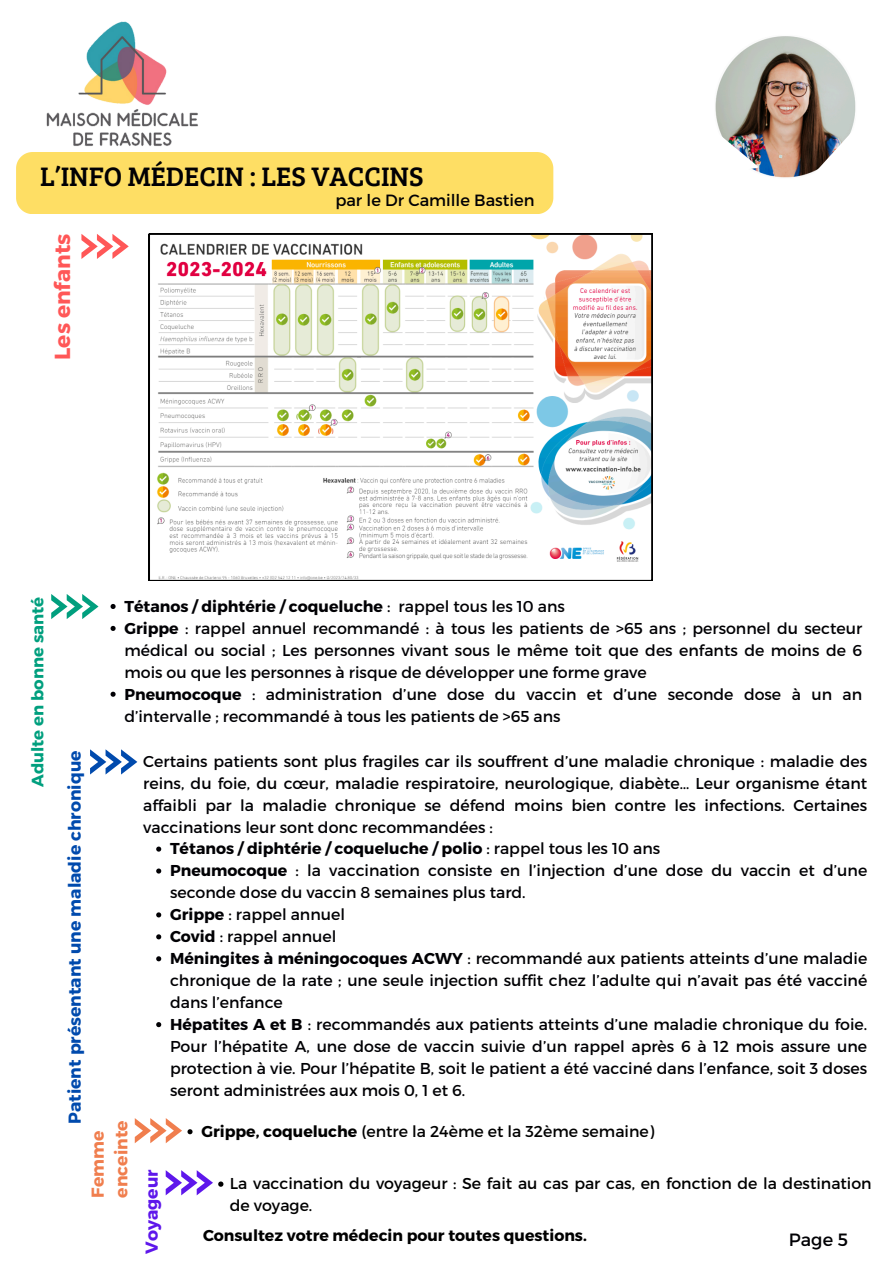
<style>
.page{position:relative;width:893px;height:1263px;background:#fff}
.page>*{position:absolute;margin:0;border:0;box-sizing:border-box;transform-origin:0 0}
.t1{font:27.67px "Bree Serif";color:#010004}
.t2{font:700 21.75px "Montserrat";color:#ff5757}
.t3{font:17.77px "Montserrat";color:#010004}
.t4{font:700 17.25px "Montserrat";color:#004aad}
.t5{font:700 17.25px/23.6px "Montserrat";color:#f07e4e}
.t6{font:700 17.25px "Montserrat";color:#5e17eb}
.t7{font:700 16.5px "Montserrat";color:#009f7e}
.t8{font:16.27px "Montserrat";color:#010004}
.t9{font:15.75px/21.9px "Montserrat";color:#010004;text-align:justify}
.t10{font:15.75px/22px "Montserrat";color:#000}
.t11{font:700 15.75px "Montserrat";color:#010004}
.t12{font:700 15.75px "Montserrat";color:#000}
.s1{font-weight:400}
.s2{font-weight:700}
</style>
<div class="page">
<img style="left:46px;top:21px;width:152px;height:125px">
<img style="left:715px;top:36px;width:141px;height:142px">
<svg style="left:715px;top:36px;width:48px;height:33px"></svg>
<img style="left:715px;top:112px;width:43px;height:61px">
<svg style="left:807px;top:121px;width:49px;height:57px"></svg>
<svg style="left:811px;top:36px;width:45px;height:29px"></svg>
<div style="left:16px;top:152px;width:537px;height:62px;background:#fede64"></div>
<svg style="left:149px;top:234px;width:503px;height:347px"></svg>
<svg style="left:51px;top:594px;width:47px;height:25px"></svg>
<svg style="left:111px;top:604px;width:5px;height:5px"></svg>
<svg style="left:111px;top:626px;width:5px;height:5px"></svg>
<svg style="left:111px;top:692px;width:5px;height:5px"></svg>
<svg style="left:81px;top:234px;width:48px;height:25px"></svg>
<svg style="left:156px;top:846px;width:5px;height:6px"></svg>
<svg style="left:156px;top:868px;width:5px;height:5px"></svg>
<svg style="left:156px;top:912px;width:5px;height:5px"></svg>
<svg style="left:156px;top:934px;width:5px;height:5px"></svg>
<svg style="left:156px;top:956px;width:5px;height:5px"></svg>
<svg style="left:156px;top:1022px;width:5px;height:5px"></svg>
<svg style="left:90px;top:749px;width:47px;height:25px"></svg>
<svg style="left:135px;top:1118px;width:57px;height:25px"></svg>
<svg style="left:166px;top:1170px;width:57px;height:25px"></svg>
<p class="t1" style="left:40px;top:157px;width:385px">L’INFO MÉDECIN : LES VACCINS</p>
<h3 class="t2" style="left:48px;top:360px;width:127px;rotate:-90deg">Les enfants</h3>
<p class="t8" style="left:335px;top:189px;width:201px">par le Dr Camille Bastien</p>
<h2 class="t7" style="left:27px;top:787px;width:192px;rotate:-90deg">Adulte en bonne santé</h2>
<p class="t11" style="left:124px;top:596px;width:442px">Tétanos / diphtérie / coqueluche <span class="s1">: rappel tous les 10 ans</span></p>
<p class="t9" style="left:124px;top:616px;width:739px"><span class="s2">Grippe</span> : rappel annuel recommandé : à tous les patients de &gt;65 ans ; personnel du secteur médical ou social ; Les personnes vivant sous le même toit que des enfants de moins de 6 mois ou que les personnes à risque de développer une forme grave</p>
<p class="t9" style="left:124px;top:682px;width:739px"><span class="s2">Pneumocoque</span> : administration d’une dose du vaccin et d’une seconde dose à un an d’intervalle ; recommandé à tous les patients de &gt;65 ans</p>
<p class="t4" style="left:63px;top:1124px;width:375px;rotate:-90deg">Patient présentant une maladie chronique</p>
<p class="t9" style="left:143px;top:749px;width:725px">Certains patients sont plus fragiles car ils souffrent d’une maladie chronique : maladie des reins, du foie, du cœur, maladie respiratoire, neurologique, diabète… Leur organisme étant affaibli par la maladie chronique se défend moins bien contre les infections. Certaines vaccinations leur sont donc recommandées :</p>
<p class="t11" style="left:170px;top:838px;width:492px">Tétanos / diphtérie / coqueluche / polio <span class="s1">: rappel tous les 10 ans</span></p>
<p class="t9" style="left:170px;top:859px;width:698px"><span class="s2">Pneumocoque</span> : la vaccination consiste en l’injection d’une dose du vaccin et d’une seconde dose du vaccin 8 semaines plus tard.</p>
<p class="t9" style="left:170px;top:903px;width:176px"><span class="s2">Grippe</span> : rappel annuel</p>
<p class="t9" style="left:170px;top:925px;width:168px"><span class="s2">Covid</span> : rappel annuel</p>
<p class="t9" style="left:170px;top:947px;width:698px"><span class="s2">Méningites à méningocoques ACWY</span> : recommandé aux patients atteints d’une maladie chronique de la rate ; une seule injection suffit chez l’adulte qui n’avait pas été vacciné dans l’enfance</p>
<h3 class="t9" style="left:170px;top:1012px;width:698px"><span class="s2">Hépatites A et B</span> : recommandés aux patients atteints d’une maladie chronique du foie.<br>Pour l’hépatite A, une dose de vaccin suivie d’un rappel après 6 à 12 mois assure une protection à vie. Pour l’hépatite B, soit le patient a été vacciné dans l’enfance, soit 3 doses seront administrées aux mois 0, 1 et 6.</h3>
<p class="t5" style="left:85px;top:1197px;width:78px;rotate:-90deg">Femme enceinte</p>
<p class="t10" style="left:201px;top:1120px;width:454px"><span class="s2">Grippe, coqueluche</span> (entre la 24ème et la 32ème semaine)</p>
<p class="t6" style="left:141px;top:1254px;width:86px;rotate:-90deg">Voyageur</p>
<p class="t10" style="left:230px;top:1172px;width:643px">La vaccination du voyageur : Se fait au cas par cas, en fonction de la destination de voyage.</p>
<p class="t12" style="left:203px;top:1225px;width:385px">Consultez votre médecin pour toutes questions.</p>
<h4 class="t3" style="left:789px;top:1228px;width:60px">Page 5</h4>
</div>
